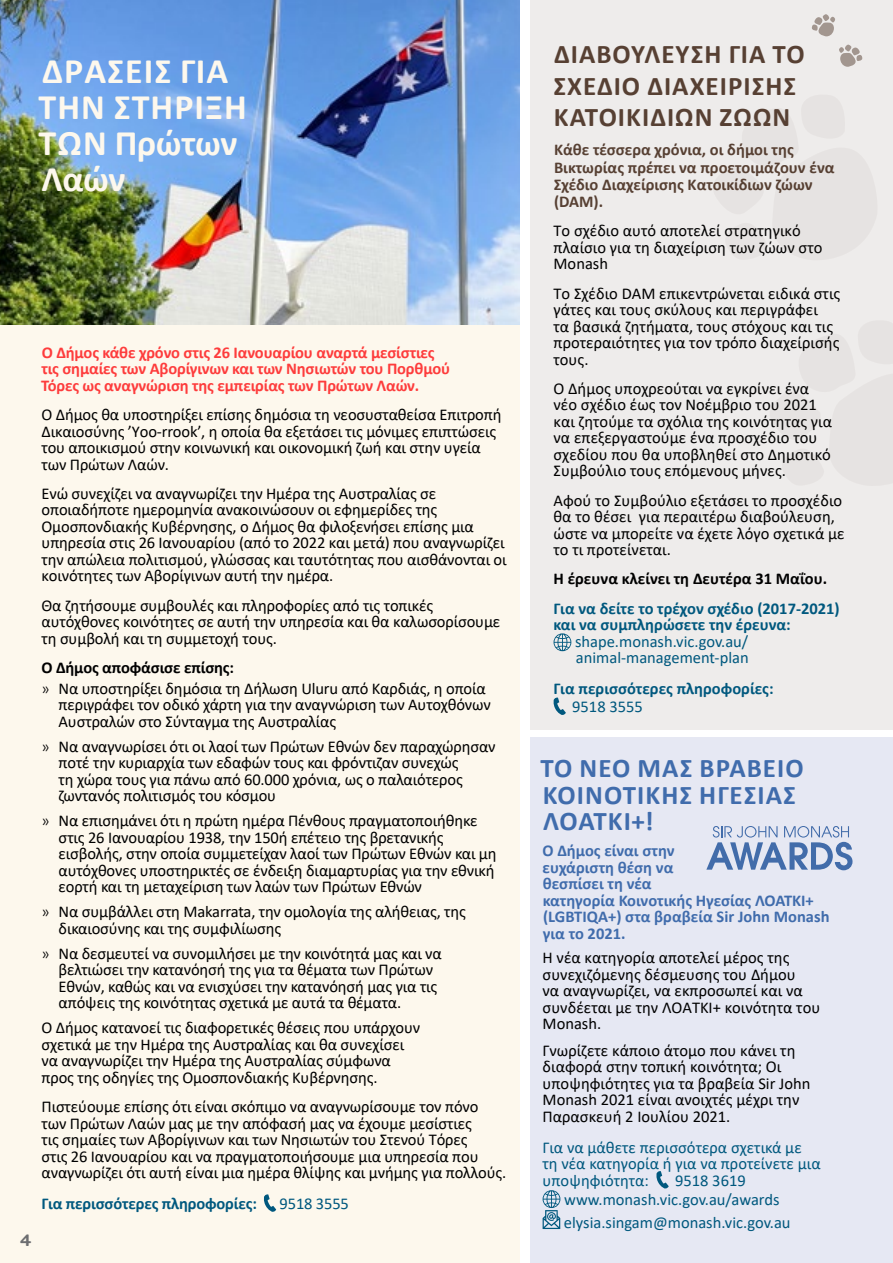
<style>
.page{position:relative;width:893px;height:1263px;background:#fff}
.page>*{position:absolute;margin:0;border:0;box-sizing:border-box;transform-origin:0 0}
.t1{font:700 36px/36px "Calibri";letter-spacing:.03em;color:#fdf8ed}
.t2{font:700 27px/31.5px "Calibri";letter-spacing:.04em;color:#574033}
.t3{font:700 27px/26.2px "Calibri";letter-spacing:.04em;color:#406cac}
.t4{font:16.5px/16.5px "Calibri";letter-spacing:-.01em;color:#000}
.t5{font:16.5px/16.5px "Calibri";color:#00587e}
.t6{font:700 16.5px/16.5px "Calibri";letter-spacing:-.01em;color:#fe3c3c}
.t7{font:700 16.5px/16.5px "Calibri";color:#406cac}
.t8{font:700 16.5px/16.5px "Calibri";color:#00587e}
.t9{font:700 16.5px/17.2px "Calibri";color:#574033}
.t10{font:700 16.5px "Calibri";color:#000}
.t11{font:700 16.5px "Filson Soft";color:#6d6e71}
.s1{font-weight:700}
.s2{font-weight:300}
</style>
<div class="page">
<div style="left:530px;top:738px;width:363px;height:525px;background:#e6e8f3"></div>
<div style="left:530px;top:0;width:363px;height:729px;background:#eeeceb"></div>
<div style="left:0;top:0;width:520px;height:1263px;background:#fdf8ed"></div>
<svg style="left:264px;top:1194px;width:12px;height:18px"></svg>
<img style="left:0;top:0;width:520px;height:324px">
<svg style="left:554px;top:633px;width:17px;height:18px"></svg>
<svg style="left:553px;top:697px;width:13px;height:18px"></svg>
<svg style="left:656px;top:1171px;width:13px;height:18px"></svg>
<svg style="left:543px;top:1190px;width:17px;height:39px"></svg>
<svg style="left:706px;top:826px;width:146px;height:44px"></svg>
<svg style="left:812px;top:14px;width:23px;height:23px"></svg>
<svg style="left:839px;top:44px;width:23px;height:23px"></svg>
<h1 class="t1" style="left:39px;top:53px;width:210px">ΔΡAΣΕΙΣ ΓΙΑ<br>ΤΗΝ ΣΤHΡΙΞΗ<br>ΤΩΝ Πρώτων<br>Λαών</h1>
<p class="t11" style="left:20px;top:1229px;width:13px">4</p>
<p class="t6" style="left:41px;top:344px;width:411px">O Δήμος κάθε χρόνο στις 26 Ιανουαρίου αναρτά μεσίστιες τις σημαίες των Αβορίγινων και των Νησιωτών του Πορθμού<br>Τόρες ως αναγνώριση της εμπειρίας των Πρώτων Λαών.</p>
<p class="t4" style="left:42px;top:406px;width:462px">Ο Δήμος θα υποστηρίξει επίσης δημόσια τη νεοσυσταθείσα Επιτροπή Δικαιοσύνης ’Yoo-rrook’, η οποία θα εξετάσει τις μόνιμες επιπτώσεις του αποικισμού στην κοινωνική και οικονομική ζωή και στην υγεία των Πρώτων Λαών.</p>
<p class="t4" style="left:42px;top:485px;width:467px">Ενώ συνεχίζει να αναγνωρίζει την Ημέρα της Αυστραλίας σε οποιαδήποτε ημερομηνία ανακοινώσουν οι εφημερίδες της Ομοσπονδιακής Κυβέρνησης, ο Δήμος θα φιλοξενήσει επίσης μια υπηρεσία στις 26 Ιανουαρίου (από το 2022 και μετά) που αναγνωρίζει την απώλεια πολιτισμού, γλώσσας και ταυτότητας που αισθάνονται οι κοινότητες των Αβορίγινων αυτή την ημέρα.</p>
<p class="t4" style="left:42px;top:596px;width:460px">Θα ζητήσουμε συμβουλές και πληροφορίες από τις τοπικές αυτόχθονες κοινότητες σε αυτή την υπηρεσία και θα καλωσορίσουμε τη συμβολή και τη συμμετοχή τους.</p>
<p class="t4" style="left:42px;top:657px;width:446px;line-height:20.7px"><span class="s1">Ο Δήμος αποφάσισε επίσης:<br></span><span class="s2">»</span> Να υποστηρίξει δημόσια τη Δήλωση Uluru από Καρδιάς, η οποία</p>
<p class="t4" style="left:59px;top:696px;width:434px">περιγράφει τον οδικό χάρτη για την αναγνώριση των Αυτοχθόνων<br>Αυστραλών στο Σύνταγμα της Αυστραλίας</p>
<p class="t4" style="left:59px;top:737px;width:439px;text-indent:-17px"><span class="s2">»</span> Να αναγνωρίσει ότι οι λαοί των Πρώτων Εθνών δεν παραχώρησαν ποτέ την κυριαρχία των εδαφών τους και φρόντιζαν συνεχώς<br>τη χώρα τους για πάνω από 60.000 χρόνια, ως ο παλαιότερος ζωντανός πολιτισμός του κόσμου</p>
<p class="t4" style="left:59px;top:812px;width:440px;text-indent:-17px"><span class="s2">»</span> Να επισημάνει ότι η πρώτη ημέρα Πένθους πραγματοποιήθηκε στις 26 Ιανουαρίου 1938, την 150ή επέτειο της βρετανικής εισβολής, στην οποία συμμετείχαν λαοί των Πρώτων Εθνών και μη αυτόχθονες υποστηρικτές σε ένδειξη διαμαρτυρίας για την εθνική εορτή και τη μεταχείριση των λαών των Πρώτων Εθνών</p>
<p class="t4" style="left:59px;top:903px;width:409px;text-indent:-17px"><span class="s2">»</span> Να συμβάλλει στη Makarrata, την ομολογία της αλήθειας, της δικαιοσύνης και της συμφιλίωσης</p>
<p class="t4" style="left:59px;top:944px;width:385px;text-indent:-17px"><span class="s2">»</span> Να δεσμευτεί να συνομιλήσει με την κοινότητά μας και να βελτιώσει την κατανόησή της για τα θέματα των Πρώτων Εθνών, καθώς και να ενισχύσει την κατανόησή μας για τις απόψεις της κοινότητας σχετικά με αυτά τα θέματα.</p>
<p class="t4" style="left:42px;top:1019px;width:380px">Ο Δήμος κατανοεί τις διαφορετικές θέσεις που υπάρχουν σχετικά με την Ημέρα της Αυστραλίας και θα συνεχίσει να αναγνωρίζει την Ημέρα της Αυστραλίας σύμφωνα προς της οδηγίες της Ομοσπονδιακής Κυβέρνησης.</p>
<p class="t4" style="left:42px;top:1098px;width:466px">Πιστεύουμε επίσης ότι είναι σκόπιμο να αναγνωρίσουμε τον πόνο των Πρώτων Λαών μας με την απόφασή μας να έχουμε μεσίστιες<br>τις σημαίες των Αβορίγινων και των Νησιωτών του Στενού Τόρες<br>στις 26 Ιανουαρίου και να πραγματοποιήσουμε μια υπηρεσία που αναγνωρίζει ότι αυτή είναι μια ημέρα θλίψης και μνήμης για πολλούς.</p>
<p class="t8" style="left:42px;top:1195px;width:217px">Για περισσότερες πληροφορίες:</p>
<p class="t5" style="left:280px;top:1195px;width:71px">9518 3555</p>
<h2 class="t2" style="left:553px;top:38px;width:253px">ΔΙΑΒΟΎΛΕΥΣΗ ΓΙΑ ΤΟ<br>ΣΧΈΔΙΟ ΔΙΑΧΕΊΡΙΣΗΣ<br>ΚΑΤΟΙΚΙΔΙΩΝ ΖΩΩΝ</h2>
<p class="t9" style="left:554px;top:141px;width:282px">Κάθε τέσσερα χρόνια, οι δήμοι της<br>Βικτωρίας πρέπει να προετοιμάζουν ένα<br>Σχέδιο Διαχείρισης Κατοικίδιων ζώων (DAM).</p>
<p class="t4" style="left:553px;top:222px;width:270px">Το σχέδιο αυτό αποτελεί στρατηγικό πλαίσιο για τη διαχείριση των ζώων στο<br>Monash</p>
<p class="t4" style="left:553px;top:284px;width:288px">Το Σχέδιο DAM επικεντρώνεται ειδικά στις γάτες και τους σκύλους και περιγράφει<br>τα βασικά ζητήματα, τους στόχους και τις προτεραιότητες για τον τρόπο διαχείρισής τους.</p>
<p class="t4" style="left:553px;top:380px;width:280px">Ο Δήμος υποχρεούται να εγκρίνει ένα νέο σχέδιο έως τον Νοέμβριο του 2021 και ζητούμε τα σχόλια της κοινότητας για να επεξεργαστούμε ένα προσχέδιο του σχεδίου που θα υποβληθεί στο Δημοτικό Συμβούλιο τους επόμενους μήνες.</p>
<p class="t4" style="left:553px;top:491px;width:293px">Αφού το Συμβούλιο εξετάσει το προσχέδιο θα το θέσει για περαιτέρω διαβούλευση, ώστε να μπορείτε να έχετε λόγο σχετικά με το τι προτείνεται.</p>
<p class="t10" style="left:553px;top:567px;width:275px">Η έρευνα κλείνει τη Δευτέρα 31 Μαΐου.</p>
<p class="t8" style="left:553px;top:600px;width:288px">Για να δείτε το τρέχον σχέδιο (2017-2021) και να συμπληρώσετε την έρευνα:</p>
<p class="t5" style="left:575px;top:632px;width:175px">shape.monash.vic.gov.au/ animal-management-plan</p>
<p class="t8" style="left:554px;top:680px;width:221px">Για περισσότερες πληροφορίες:</p>
<p class="t5" style="left:572px;top:698px;width:72px">9518 3555</p>
<h2 class="t3" style="left:540px;top:755px;width:265px">ΤΟ ΝΕΟ ΜΑΣ ΒΡΑΒΕΊΟ<br>ΚΟΙΝΟΤΙΚΉΣ ΗΓΕΣΊΑΣ<br>ΛΟΑΤΚΙ+!</h2>
<p class="t7" style="left:542px;top:842px;width:289px">Ο Δήμος είναι στην<br>ευχάριστη θέση να<br>θεσπίσει τη νέα<br>κατηγορία Κοινοτικής Ηγεσίας ΛΟΑΤΚΙ+ (LGBTIQA+) στα βραβεία Sir John Monash για το 2021.</p>
<p class="t4" style="left:543px;top:949px;width:279px">Η νέα κατηγορία αποτελεί μέρος της συνεχιζόμενης δέσμευσης του Δήμου<br>να αναγνωρίζει, να εκπροσωπεί και να συνδέεται με την ΛΟΑΤΚΙ+ κοινότητα του<br>Monash.</p>
<p class="t4" style="left:543px;top:1041px;width:269px">Γνωρίζετε κάποιο άτομο που κάνει τη διαφορά στην τοπική κοινότητα; Οι υποψηφιότητες για τα βραβεία Sir John Monash 2021 είναι ανοιχτές μέχρι την Παρασκευή 2 Ιουλίου 2021.</p>
<p class="t5" style="left:543px;top:1138px;width:280px">Για να μάθετε περισσότερα σχετικά με τη νέα κατηγορία ή για να προτείνετε μια υποψηφιότητα:</p>
<p class="t5" style="left:564px;top:1170px;width:217px;line-height:19.5px;text-indent:111px">9518 3619 www.monash.vic.gov.au/awards</p>
<p class="t5" style="left:564px;top:1213px;width:228px">elysia.singam@monash.vic.gov.au</p>
</div>
